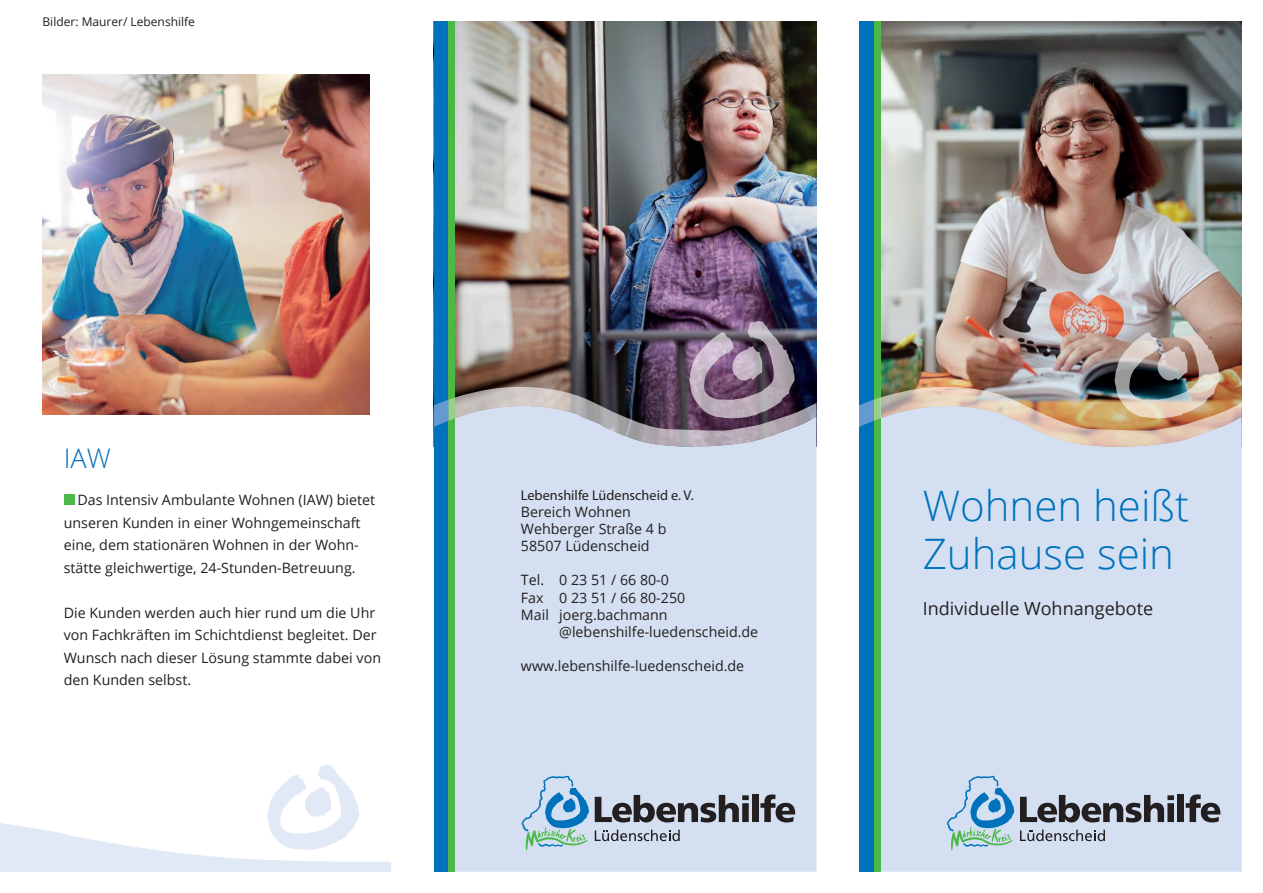
<style>
.page{position:relative;width:1263px;height:893px;background:#fff}
.page>*{position:absolute;margin:0;border:0;box-sizing:border-box;transform-origin:0 0}
.t1{font:300 42px/48px "Open Sans";color:#0072bc}
.t2{font:300 27px "Open Sans";color:#0072bc}
.t3{font:18px "Open Sans";color:#231f20}
.t4{font:14.25px/22.5px "Open Sans";color:#231f20}
.t5{font:14.25px "Myriad Pro";color:#231f20}
.t6{font:12px "Open Sans";color:#231f20}
</style>
<div class="page">
<img style="left:880px;top:21px;width:362px;height:300px">
<img style="left:455px;top:21px;width:361px;height:300px">
<div style="left:880px;top:447px;width:362px;height:425px;background:#d4e0f1"></div>
<div style="left:859px;top:21px;width:15px;height:851px;background:#0072bc"></div>
<div style="left:874px;top:21px;width:6px;height:851px;background:#4cb848"></div>
<svg style="left:1020px;top:830px;width:85px;height:11px"></svg>
<svg style="left:1020px;top:795px;width:154px;height:27px;background:#7c8089"></svg>
<div style="left:1177px;top:795px;width:7px;height:27px;background:#231f20"></div>
<svg style="left:1186px;top:794px;width:34px;height:28px"></svg>
<svg style="left:947px;top:776px;width:67px;height:75px;background:#9ec6da"></svg>
<svg style="left:859px;top:397px;width:21px;height:30px"></svg>
<div style="left:455px;top:447px;width:361px;height:425px;background:#d4e0f1"></div>
<div style="left:434px;top:21px;width:15px;height:851px;background:#0072bc"></div>
<div style="left:449px;top:21px;width:6px;height:851px;background:#4cb848"></div>
<svg style="left:595px;top:830px;width:85px;height:11px"></svg>
<svg style="left:595px;top:795px;width:154px;height:27px;background:#7d818a"></svg>
<div style="left:752px;top:795px;width:7px;height:27px;background:#231f20"></div>
<svg style="left:760px;top:794px;width:35px;height:28px"></svg>
<svg style="left:522px;top:776px;width:67px;height:75px;background:#9ec6da"></svg>
<svg style="left:434px;top:397px;width:21px;height:30px"></svg>
<svg style="left:0;top:765px;width:391px;height:107px"></svg>
<img style="left:43px;top:74px;width:327px;height:341px">
<div style="left:64px;top:494px;width:10px;height:11px;background:#4cb848"></div>
<img style="left:455px;top:321px;width:361px;height:126px">
<img style="left:880px;top:321px;width:362px;height:126px">
<p class="t6" style="left:43px;top:14px;width:154px">Bilder: Maurer/ Lebenshilfe</p>
<h2 class="t2" style="left:64px;top:440px;width:49px">IAW</h2>
<p class="t4" style="left:64px;top:488px;width:313px;text-indent:14px">Das Intensiv Ambulante Wohnen (IAW) bietet unseren Kunden in einer Wohngemeinschaft eine, dem stationären Wohnen in der Wohn&shy;stätte gleichwertige, 24-Stunden-Betreuung.</p>
<p class="t4" style="left:64px;top:601px;width:319px">Die Kunden werden auch hier rund um die Uhr von Fachkräften im Schichtdienst begleitet. Der Wunsch nach dieser Lösung stammte dabei von den Kunden selbst.</p>
<p class="t5" style="left:521px;top:486px;width:174px">Lebenshilfe Lüdenscheid e. V.</p>
<p class="t4" style="left:521px;top:503px;width:147px;line-height:17.1px">Bereich Wohnen<br>Wehberger Straße 4 b<br>58507 Lüdenscheid</p>
<p class="t4" style="left:521px;top:571px;width:166px;line-height:17.1px">Tel. 0 23 51 / 66 80-0<br>Fax 0 23 51 / 66 80-250<br>Mail joerg.bachmann</p>
<p class="t4" style="left:559px;top:620px;width:201px">@lebenshilfe-luedenscheid.de</p>
<p class="t4" style="left:521px;top:654px;width:225px">www.lebenshilfe-luedenscheid.de</p>
<h1 class="t1" style="left:923px;top:481px;width:268px">Wohnen heißt<br>Zuhause sein</h1>
<p class="t3" style="left:923px;top:596px;width:232px">Individuelle Wohnangebote</p>
</div>
